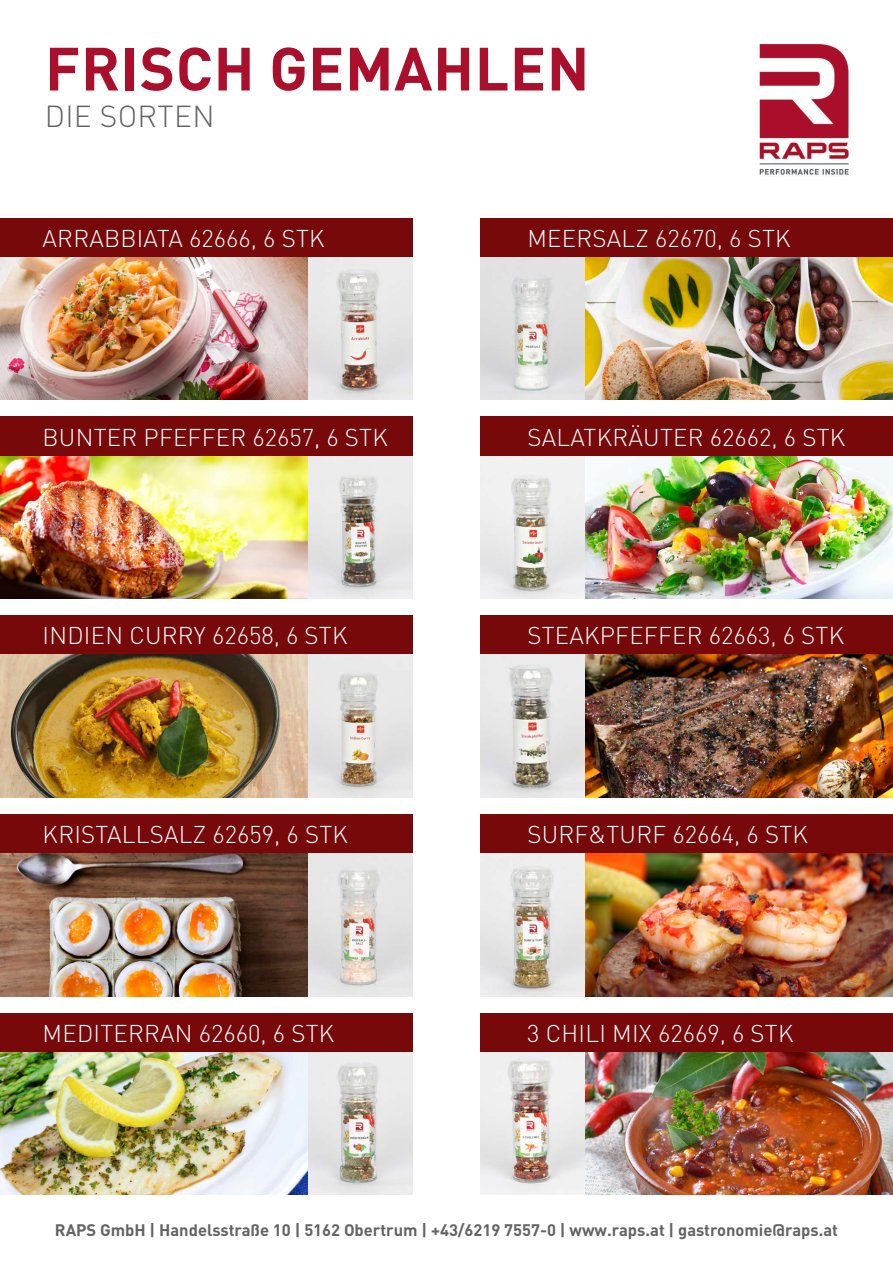
<style>
.page{position:relative;width:893px;height:1263px;background:#fff}
.page>*{position:absolute;margin:0;border:0;box-sizing:border-box;transform-origin:0 0}
.t1{font:700 60px "DIN Pro";letter-spacing:.01em;color:#aa0f2b}
.t2{font:300 30px "DIN Pro";letter-spacing:.01em;color:#636366}
.t3{font:300 24px "DIN Pro";letter-spacing:.01em;color:#fff}
.t4{font:700 16.5px "DIN Pro";color:#636366}
</style>
<div class="page">
<img style="left:759px;top:45px;width:89px;height:130px">
<div style="left:0;top:218px;width:412px;height:39px;background:#77090b"></div>
<img style="left:0;top:257px;width:412px;height:143px">
<div style="left:0;top:417px;width:412px;height:39px;background:#77090b"></div>
<img style="left:0;top:456px;width:412px;height:142px">
<div style="left:0;top:615px;width:412px;height:40px;background:#77090b"></div>
<img style="left:0;top:655px;width:412px;height:142px">
<div style="left:0;top:814px;width:412px;height:40px;background:#77090b"></div>
<img style="left:0;top:854px;width:412px;height:142px">
<div style="left:0;top:1013px;width:412px;height:39px;background:#77090b"></div>
<img style="left:0;top:1052px;width:412px;height:143px">
<div style="left:480px;top:218px;width:413px;height:39px;background:#77090b"></div>
<img style="left:480px;top:257px;width:413px;height:143px">
<div style="left:480px;top:417px;width:413px;height:39px;background:#77090b"></div>
<img style="left:480px;top:456px;width:413px;height:142px">
<div style="left:480px;top:615px;width:413px;height:40px;background:#77090b"></div>
<img style="left:480px;top:655px;width:413px;height:142px">
<div style="left:480px;top:814px;width:413px;height:40px;background:#77090b"></div>
<img style="left:480px;top:854px;width:413px;height:142px">
<div style="left:480px;top:1013px;width:413px;height:39px;background:#77090b"></div>
<img style="left:480px;top:1052px;width:413px;height:143px">
<p class="t1" style="left:45px;top:28px;width:546px">FRISCH GEMAHLEN</p>
<p class="t2" style="left:45px;top:95px;width:171px">DIE SORTEN</p>
<p class="t3" style="left:43px;top:222px;width:284px">ARRABBIATA 62666, 6 STK</p>
<p class="t3" style="left:527px;top:222px;width:265px">MEERSALZ 62670, 6 STK</p>
<p class="t3" style="left:43px;top:421px;width:347px">BUNTER PFEFFER 62657, 6 STK</p>
<p class="t3" style="left:527px;top:421px;width:319px">SALATKRÄUTER 62662, 6 STK</p>
<p class="t3" style="left:43px;top:619px;width:306px">INDIEN CURRY 62658, 6 STK</p>
<p class="t3" style="left:527px;top:619px;width:318px">STEAKPFEFFER 62663, 6 STK</p>
<p class="t3" style="left:43px;top:818px;width:307px">KRISTALLSALZ 62659, 6 STK</p>
<p class="t3" style="left:527px;top:818px;width:282px">SURF&amp;TURF 62664, 6 STK</p>
<p class="t3" style="left:43px;top:1017px;width:293px">MEDITERRAN 62660, 6 STK</p>
<p class="t3" style="left:527px;top:1017px;width:268px">3 CHILI MIX 62669, 6 STK</p>
<p class="t4" style="left:55px;top:1219px;width:784px">RAPS GmbH | Handelsstraße 10 | 5162 Obertrum | +43/6219 7557-0 | www.raps.at | gastronomie@raps.at</p>
</div>
